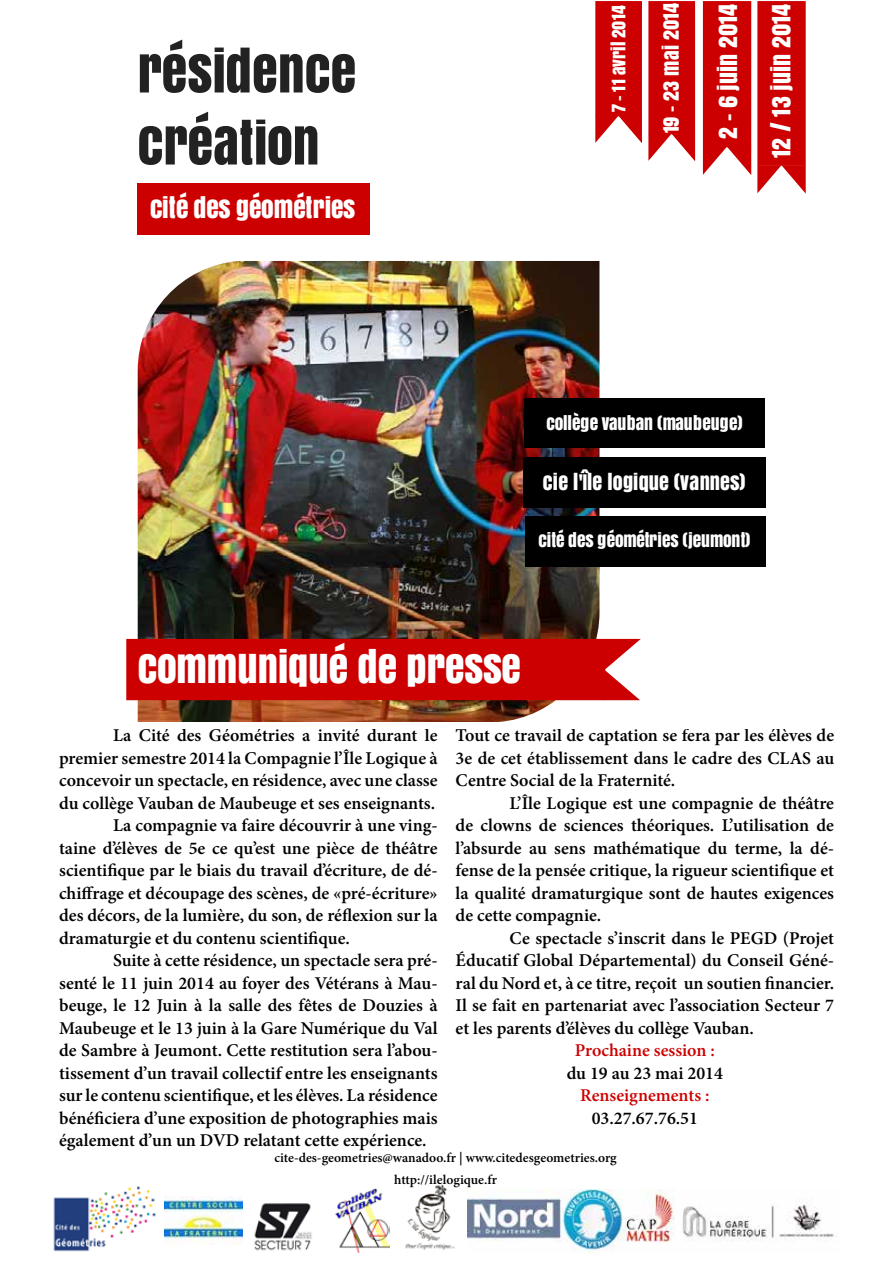
<style>
.page{position:relative;width:893px;height:1263px;background:#fff}
.page>*{position:absolute;margin:0;border:0;box-sizing:border-box;transform-origin:0 0}
.t1{font:52.05px/72px "Anton";letter-spacing:.005em;color:#222}
.t2{font:39.6px "Anton";color:#fff}
.t3{font:25.35px "Anton";color:#fff}
.t4{font:23.55px "Anton";letter-spacing:.005em;color:#fff}
.t5{font:19.95px "Anton";letter-spacing:.015em;color:#fff}
.t6{font:19.8px "Anton";letter-spacing:.01em;color:#fff}
.t7{font:600 18px/22.5px "Minion Pro";color:#000;text-align:justify}
.t8{font:600 18px "Minion Pro";letter-spacing:-.005em;color:#cc0001}
.t9{font:17.4px "Anton";letter-spacing:-.01em;color:#fff}
.t10{font:17.4px "Anton";letter-spacing:.01em;color:#fff}
.t11{font:600 13.5px/22.5px "Minion Pro";color:#000;text-align:center}
</style>
<div class="page">
<img style="left:138px;top:261px;width:461px;height:461px">
<div style="left:126px;top:639px;width:515px;height:61px;background:#c00"></div>
<div style="left:523px;top:457px;width:243px;height:50px;background:#000"></div>
<div style="left:525px;top:516px;width:241px;height:50px;background:#000"></div>
<div style="left:137px;top:183px;width:232px;height:52px;background:#c00"></div>
<div style="left:524px;top:399px;width:241px;height:49px;background:#000"></div>
<svg style="left:595px;top:1px;width:47px;height:142px;background:#d11a1a"></svg>
<svg style="left:648px;top:1px;width:47px;height:160px;background:#d01717"></svg>
<svg style="left:703px;top:1px;width:48px;height:174px;background:#d01414"></svg>
<svg style="left:757px;top:1px;width:49px;height:193px;background:#d01616"></svg>
<img style="left:468px;top:1190px;width:369px;height:61px">
<img style="left:53px;top:1186px;width:103px;height:66px">
<img style="left:165px;top:1197px;width:77px;height:47px">
<img style="left:254px;top:1203px;width:58px;height:48px">
<img style="left:335px;top:1188px;width:55px;height:64px">
<img style="left:405px;top:1184px;width:49px;height:66px">
<h1 class="t1" style="left:138px;top:34px;width:220px">résidence création</h1>
<h3 class="t3" style="left:150px;top:188px;width:207px">cité des géométries</h3>
<p class="t10" style="left:605px;top:112px;width:108px;rotate:-90deg">7 - 11 avril 2014</p>
<p class="t6" style="left:656px;top:133px;width:132px;rotate:-90deg">19 - 23 mai 2014</p>
<h3 class="t4" style="left:709px;top:139px;width:137px;rotate:-90deg">2 - 6 juin 2014</h3>
<h3 class="t4" style="left:763px;top:158px;width:156px;rotate:-90deg">12 / 13 juin 2014</h3>
<p class="t9" style="left:546px;top:409px;width:198px">collège vauban (maubeuge)</p>
<p class="t5" style="left:543px;top:466px;width:204px">cie l'Île logique (vannes)</p>
<p class="t9" style="left:538px;top:526px;width:214px">cité des géométries (jeumont)</p>
<h2 class="t2" style="left:138px;top:636px;width:385px">communiqué de presse</h2>
<p class="t7" style="left:113px;top:724px;width:326px">La Cité des Géométries a invité durant le</p>
<p class="t7" style="left:59px;top:747px;width:380px">premier semestre 2014 la Compagnie l’Île Logique à</p>
<p class="t7" style="left:59px;top:769px;width:380px">concevoir un spectacle, en résidence, avec une classe</p>
<p class="t7" style="left:59px;top:792px;width:377px">du collège Vauban de Maubeuge et ses enseignants.</p>
<p class="t7" style="left:113px;top:814px;width:326px">La compagnie va faire découvrir à une ving-</p>
<p class="t7" style="left:59px;top:837px;width:380px">taine d’élèves de 5e ce qu’est une pièce de théâtre</p>
<p class="t7" style="left:59px;top:859px;width:380px">scientifique par le biais du travail d’écriture, de dé-</p>
<p class="t7" style="left:59px;top:882px;width:380px">chiffrage et découpage des scènes, de «pré-écriture»</p>
<p class="t7" style="left:59px;top:904px;width:380px">des décors, de la lumière, du son, de réflexion sur la</p>
<p class="t7" style="left:59px;top:927px;width:292px">dramaturgie et du contenu scientifique.</p>
<p class="t7" style="left:113px;top:949px;width:326px">Suite à cette résidence, un spectacle sera pré-</p>
<p class="t7" style="left:59px;top:972px;width:380px">senté le 11 juin 2014 au foyer des Vétérans à Mau-</p>
<p class="t7" style="left:59px;top:994px;width:380px">beuge, le 12 Juin à la salle des fêtes de Douzies à</p>
<p class="t7" style="left:59px;top:1017px;width:380px">Maubeuge et le 13 juin à la Gare Numérique du Val</p>
<p class="t7" style="left:59px;top:1039px;width:380px">de Sambre à Jeumont. Cette restitution sera l’abou-</p>
<p class="t7" style="left:59px;top:1062px;width:380px">tissement d’un travail collectif entre les enseignants</p>
<p class="t7" style="left:59px;top:1084px;width:380px">sur le contenu scientifique, et les élèves. La résidence</p>
<p class="t7" style="left:59px;top:1107px;width:380px">bénéficiera d’une exposition de photographies mais</p>
<p class="t7" style="left:59px;top:1129px;width:369px">également d’un un DVD relatant cette expérience.</p>
<p class="t7" style="left:456px;top:724px;width:380px">Tout ce travail de captation se fera par les élèves de 3e de cet établissement dans le cadre des CLAS au Centre Social de la Fraternité.</p>
<p class="t7" style="left:456px;top:792px;width:380px;text-indent:54px">L’Île Logique est une compagnie de théâtre de clowns de sciences théoriques. L’utilisation de l’absurde au sens mathématique du terme, la dé&shy;fense de la pensée critique, la rigueur scientifique et la qualité dramaturgique sont de hautes exigences de cette compagnie.</p>
<p class="t7" style="left:456px;top:927px;width:380px;text-indent:54px">Ce spectacle s’inscrit dans le PEGD (Projet Éducatif Global Départemental) du Conseil Géné&shy;ral du Nord et, à ce titre, reçoit un soutien financier.<br>Il se fait en partenariat avec l’association Secteur 7 et les parents d’élèves du collège Vauban.</p>
<p class="t8" style="left:575px;top:1038px;width:142px">Prochaine session :</p>
<p class="t7" style="left:567px;top:1062px;width:158px">du 19 au 23 mai 2014</p>
<p class="t8" style="left:580px;top:1083px;width:131px">Renseignements :</p>
<p class="t7" style="left:592px;top:1107px;width:108px">03.27.67.76.51</p>
<p class="t11" style="left:274px;top:1146px;width:344px">cite-des-geometries@wanadoo.fr | www.citedesgeometries.org http://ilelogique.fr</p>
</div>
